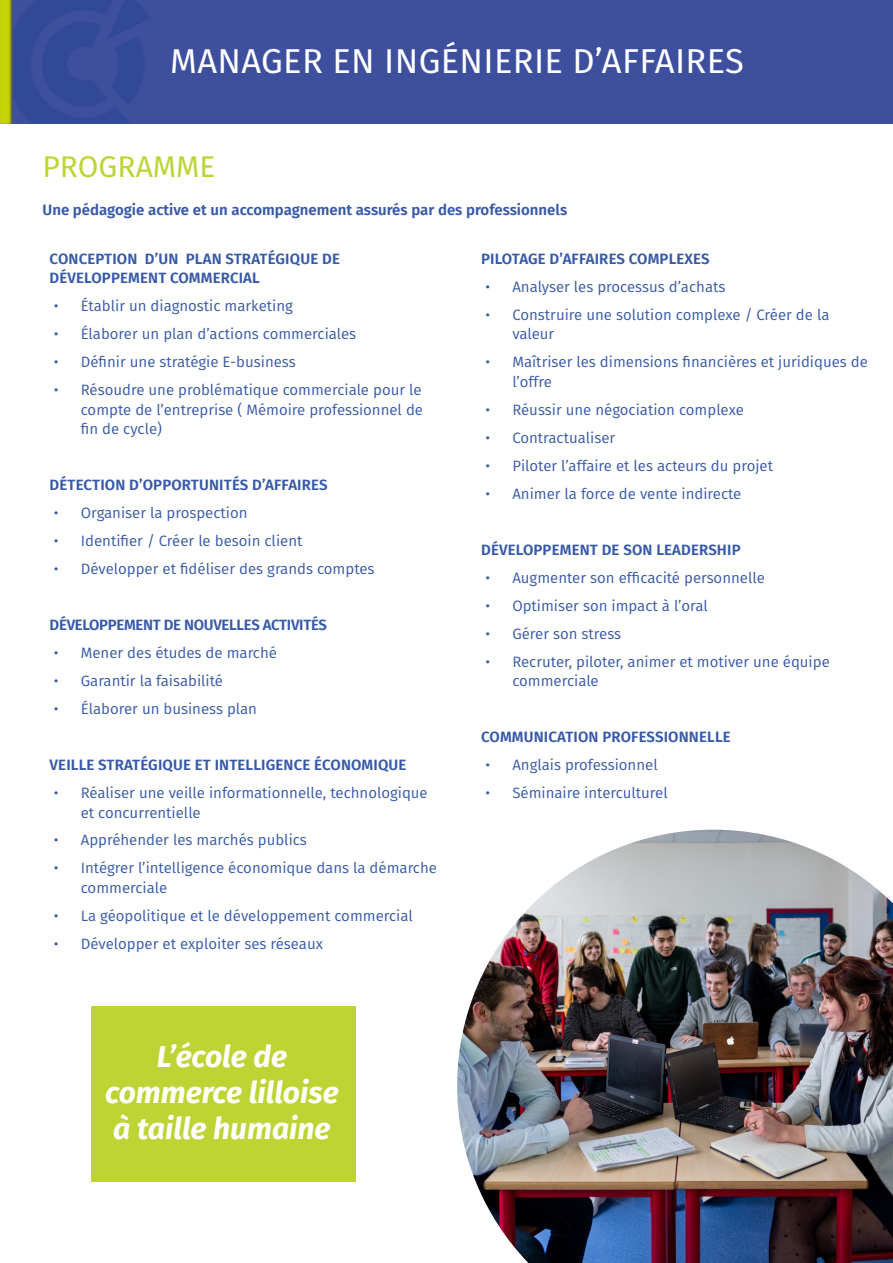
<style>
.page{position:relative;width:893px;height:1263px;background:#fff}
.page>*{position:absolute;margin:0;border:0;box-sizing:border-box;transform-origin:0 0}
.t1{font:34.5px "Fira Sans";letter-spacing:.01em;color:#fff}
.t2{font:italic 700 30px "Fira Sans";color:#fff}
.t3{font:30px "Fira Sans";color:#bed435}
.t4{font:15px/19.5px "Fira Sans";color:#3759a7}
.Texte_courant{font:600 15px/19.5px "Fira Sans";letter-spacing:.01em;color:#3759a7}
.Texte_courant-2{font:600 15px "Fira Sans";letter-spacing:-.02em;color:#3759a7}
</style>
<div class="page">
<img style="left:0;top:0;width:893px;height:123px">
<div style="left:91px;top:1006px;width:265px;height:175px;background:#bed435"></div>
<img style="left:457px;top:830px;width:436px;height:433px">
<p class="t1" style="left:170px;top:35px;width:575px">MANAGER EN INGÉNIERIE D’AFFAIRES</p>
<p class="t3" style="left:43px;top:144px;width:175px">PROGRAMME</p>
<p class="Texte_courant" style="left:43px;top:199px;width:526px">Une pédagogie active et un accompagnement assurés par des professionnels</p>
<p class="Texte_courant" style="left:50px;top:248px;width:292px">CONCEPTION D’UN PLAN STRATÉGIQUE DE<br>DÉVELOPPEMENT COMMERCIAL</p>
<p class="t4" style="left:54px;top:296px;width:241px">• Établir un diagnostic marketing</p>
<p class="t4" style="left:54px;top:324px;width:304px">• Élaborer un plan d’actions commerciales</p>
<p class="t4" style="left:54px;top:352px;width:243px">• Définir une stratégie E-business</p>
<p class="t4" style="left:81px;top:380px;width:344px;text-align:justify;text-indent:-27px">• Résoudre une problématique commerciale pour le compte de l’entreprise ( Mémoire professionnel de fin de cycle)</p>
<p class="Texte_courant" style="left:50px;top:474px;width:279px">DÉTECTION D’OPPORTUNITÉS D’AFFAIRES</p>
<p class="t4" style="left:54px;top:503px;width:195px">• Organiser la prospection</p>
<p class="t4" style="left:54px;top:531px;width:250px">• Identifier / Créer le besoin client</p>
<p class="t4" style="left:54px;top:559px;width:322px">• Développer et fidéliser des grands comptes</p>
<p class="Texte_courant-2" style="left:50px;top:613px;width:279px">DÉVELOPPEMENT DE NOUVELLES ACTIVITÉS</p>
<p class="t4" style="left:54px;top:643px;width:225px">• Mener des études de marché</p>
<p class="t4" style="left:54px;top:671px;width:171px">• Garantir la faisabilité</p>
<p class="t4" style="left:54px;top:699px;width:205px">• Élaborer un business plan</p>
<p class="Texte_courant" style="left:50px;top:754px;width:358px">VEILLE STRATÉGIQUE ET INTELLIGENCE ÉCONOMIQUE</p>
<p class="t4" style="left:81px;top:783px;width:348px;text-indent:-27px">• Réaliser une veille informationnelle, technologique et concurrentielle</p>
<p class="t4" style="left:54px;top:830px;width:255px">• Appréhender les marchés publics</p>
<p class="t4" style="left:81px;top:858px;width:358px;text-indent:-27px">• Intégrer l’intelligence économique dans la démarche commerciale</p>
<p class="t4" style="left:54px;top:906px;width:360px">• La géopolitique et le développement commercial</p>
<p class="t4" style="left:54px;top:933px;width:271px">• Développer et exploiter ses réseaux</p>
<p class="Texte_courant" style="left:481px;top:248px;width:230px">PILOTAGE D’AFFAIRES COMPLEXES</p>
<p class="t4" style="left:485px;top:276px;width:242px">• Analyser les processus d’achats</p>
<p class="t4" style="left:512px;top:304px;width:319px;text-indent:-27px">• Construire une solution complexe / Créer de la valeur</p>
<p class="t4" style="left:512px;top:352px;width:357px;text-indent:-27px">• Maîtriser les dimensions financières et juridiques de l’offre</p>
<p class="t4" style="left:485px;top:399px;width:260px">• Réussir une négociation complexe</p>
<p class="t4" style="left:485px;top:427px;width:131px">• Contractualiser</p>
<p class="t4" style="left:485px;top:455px;width:289px">• Piloter l’affaire et les acteurs du projet</p>
<p class="t4" style="left:485px;top:483px;width:258px">• Animer la force de vente indirecte</p>
<p class="Texte_courant" style="left:481px;top:539px;width:261px">DÉVELOPPEMENT DE SON LEADERSHIP</p>
<p class="t4" style="left:485px;top:567px;width:281px">• Augmenter son efficacité personnelle</p>
<p class="t4" style="left:485px;top:595px;width:224px">• Optimiser son impact à l’oral</p>
<p class="t4" style="left:485px;top:623px;width:137px">• Gérer son stress</p>
<p class="t4" style="left:512px;top:651px;width:319px;text-indent:-27px">• Recruter, piloter, animer et motiver une équipe commerciale</p>
<p class="Texte_courant" style="left:481px;top:726px;width:251px">COMMUNICATION PROFESSIONNELLE</p>
<p class="t4" style="left:485px;top:755px;width:174px">• Anglais professionnel</p>
<p class="t4" style="left:485px;top:783px;width:184px">• Séminaire interculturel</p>
<p class="t2" style="left:157px;top:1031px;width:132px">L’école de</p>
<p class="t2" style="left:105px;top:1067px;width:235px">commerce lilloise</p>
<p class="t2" style="left:113px;top:1103px;width:219px">à taille humaine</p>
</div>
